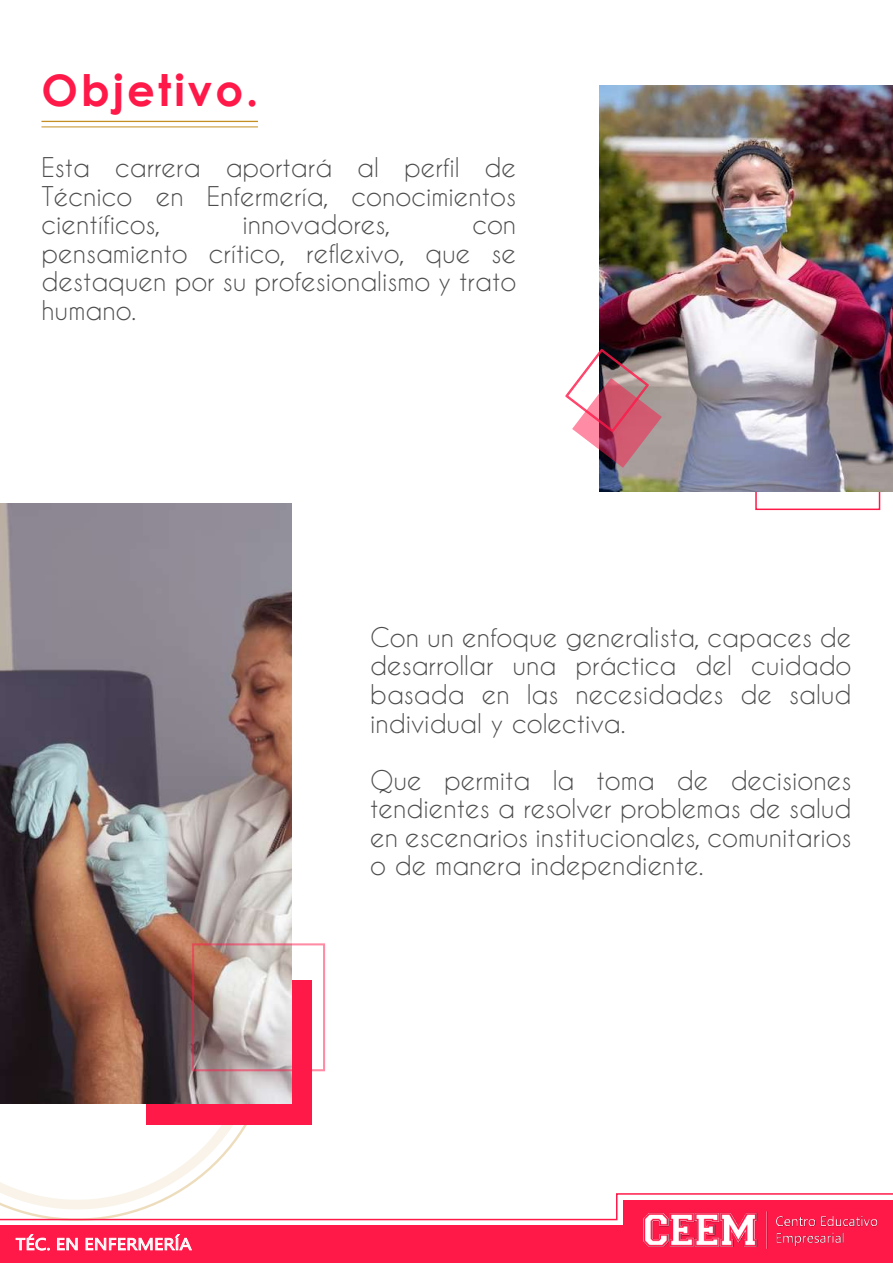
<style>
.page{position:relative;width:893px;height:1263px;background:#fff}
.page>*{position:absolute;margin:0;border:0;box-sizing:border-box;transform-origin:0 0}
.t1{font:700 43.5px "Century Gothic";letter-spacing:.07em;color:#ff1949}
.t2{font:25.5px/28.5px "Caviar Dreams";color:#4d4d4d;text-align:justify}
.t3{font:16.5px "Segoe UI Historic";letter-spacing:.01em;color:#fff;scale:1.11 1}
</style>
<div class="page">
<svg style="left:0;top:1103px;width:247px;height:89px"></svg>
<div style="left:146px;top:980px;width:166px;height:145px;background:#ff1949"></div>
<div style="left:755px;top:390px;width:125px;height:120px;border:2px solid #ff1949"></div>
<img style="left:0;top:503px;width:292px;height:600px">
<img style="left:599px;top:85px;width:294px;height:406px">
<svg style="left:565px;top:349px;width:97px;height:119px"></svg>
<div style="left:623px;top:1200px;width:270px;height:63px;background:#ff1949"></div>
<svg style="left:0;top:1192px;width:893px;height:29px"></svg>
<img style="left:643px;top:1212px;width:234px;height:37px">
<div style="left:0;top:1226px;width:629px;height:37px;background:#ff1949"></div>
<svg style="left:16px;top:1234px;width:34px;height:16px"></svg>
<svg style="left:57px;top:1237px;width:21px;height:13px"></svg>
<svg style="left:86px;top:1234px;width:106px;height:17px"></svg>
<hr style="left:41px;top:121px;width:217px;height:1px;background:#c48e22">
<hr style="left:41px;top:127px;width:217px;height:1px;background:#c48e22">
<h1 class="t1" style="left:41px;top:57px;width:218px">Objetivo.</h1>
<p class="t2" style="left:41px;top:153px;width:476px">Esta carrera aportará al perfil de Técnico en Enfermería, conocimientos científicos,</p>
<p class="t2" style="left:242px;top:210px;width:149px">innovadores,</p>
<p class="t2" style="left:41px;top:210px;width:476px;text-indent:431px">con pensamiento crítico, reflexivo, que se destaquen por su profesionalismo y trato humano.</p>
<p class="t3" style="left:16px;top:1234px;width:160px">TÉC. EN ENFERMERÍA</p>
<p class="t2" style="left:370px;top:622px;width:483px">Con un enfoque generalista, capaces de desarrollar una práctica del cuidado basada en las necesidades de salud individual y colectiva.</p>
<p class="t2" style="left:370px;top:765px;width:483px">Que permita la toma de decisiones tendientes a resolver problemas de salud en escenarios institucionales, comunitarios o de manera independiente.</p>
</div>
